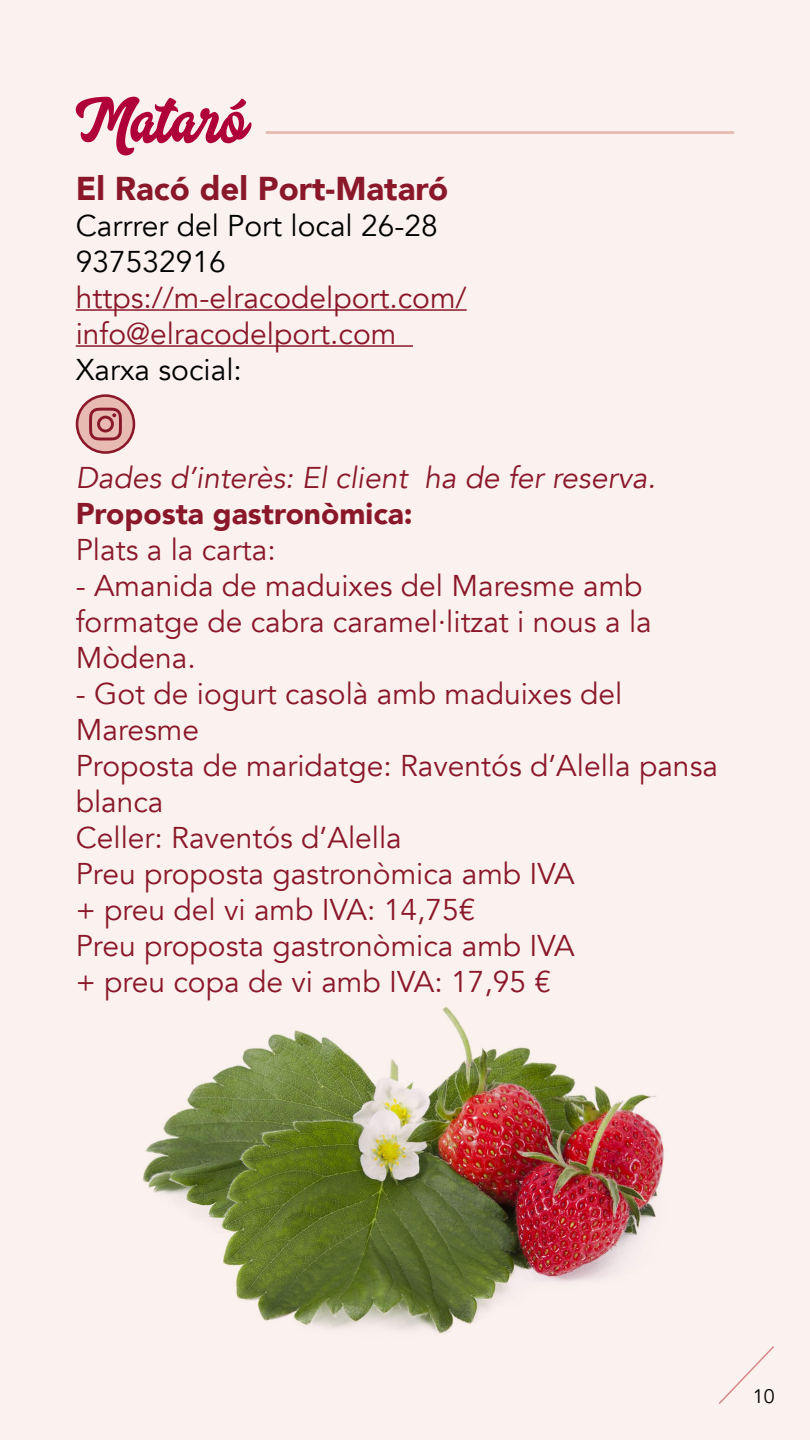
<style>
.page{position:relative;width:810px;height:1440px;background:#fbf2ef}
.page>*{position:absolute;margin:0;border:0;box-sizing:border-box;transform-origin:0 0}
.t1{font:63.9px "Aerokids";color:#af003a}
.t2{font:900 33px "Avenir";color:#8a182a}
.t3{font:30px/36px "Avenir";color:#8a182a}
.t4{font:30px/36px "Avenir";color:#000}
.t5{font:italic 30px "Avenir";color:#8a182a}
.t6{font:900 30px "Avenir";color:#8a182a}
.t7{font:19.5px "Avenir";color:#000}
</style>
<div class="page">
<hr style="left:76px;top:309px;width:391px;height:2px;background:#8a182a">
<hr style="left:76px;top:345px;width:337px;height:2px;background:#8a182a">
<hr style="left:266px;top:131px;width:468px;height:3px;background:#e8bbb2">
<svg style="left:77px;top:396px;width:57px;height:57px"></svg>
<div style="left:76px;top:394px;width:59px;height:60px;border:3px solid #8a182a;border-radius:50%"></div>
<svg style="left:89px;top:408px;width:33px;height:32px"></svg>
<img style="left:142px;top:1007px;width:522px;height:327px">
<svg style="left:718px;top:1346px;width:56px;height:58px"></svg>
<h1 class="t1" style="left:76px;top:84px;width:173px">Mataró</h1>
<p class="t2" style="left:76px;top:160px;width:374px">El Racó del Port-Mataró</p>
<p class="t4" style="left:76px;top:208px;width:364px">Carrrer del Port local 26-28<br>937532916</p>
<p class="t3" style="left:76px;top:280px;width:392px">https://m-elracodelport.com/ info@elracodelport.com</p>
<p class="t4" style="left:76px;top:352px;width:168px">Xarxa social:</p>
<p class="t5" style="left:76px;top:460px;width:582px">Dades d’interès: El client ha de fer reserva.</p>
<p class="t6" style="left:76px;top:488px;width:339px">Proposta gastronòmica:</p>
<p class="t3" style="left:76px;top:532px;width:201px">Plats a la carta:</p>
<p class="t3" style="left:76px;top:568px;width:578px">- Amanida de maduixes del Maresme amb formatge de cabra caramel·litzat i nous a la<br>Mòdena.</p>
<p class="t3" style="left:76px;top:676px;width:644px">- Got de iogurt casolà amb maduixes del<br>Maresme<br>Proposta de maridatge: Raventós d’Alella pansa blanca<br>Celler: Raventós d’Alella<br>Preu proposta gastronòmica amb IVA<br>+ preu del vi amb IVA: 14,75€<br>Preu proposta gastronòmica amb IVA<br>+ preu copa de vi amb IVA: 17,95 €</p>
<p class="t7" style="left:753px;top:1384px;width:24px">10</p>
</div>
